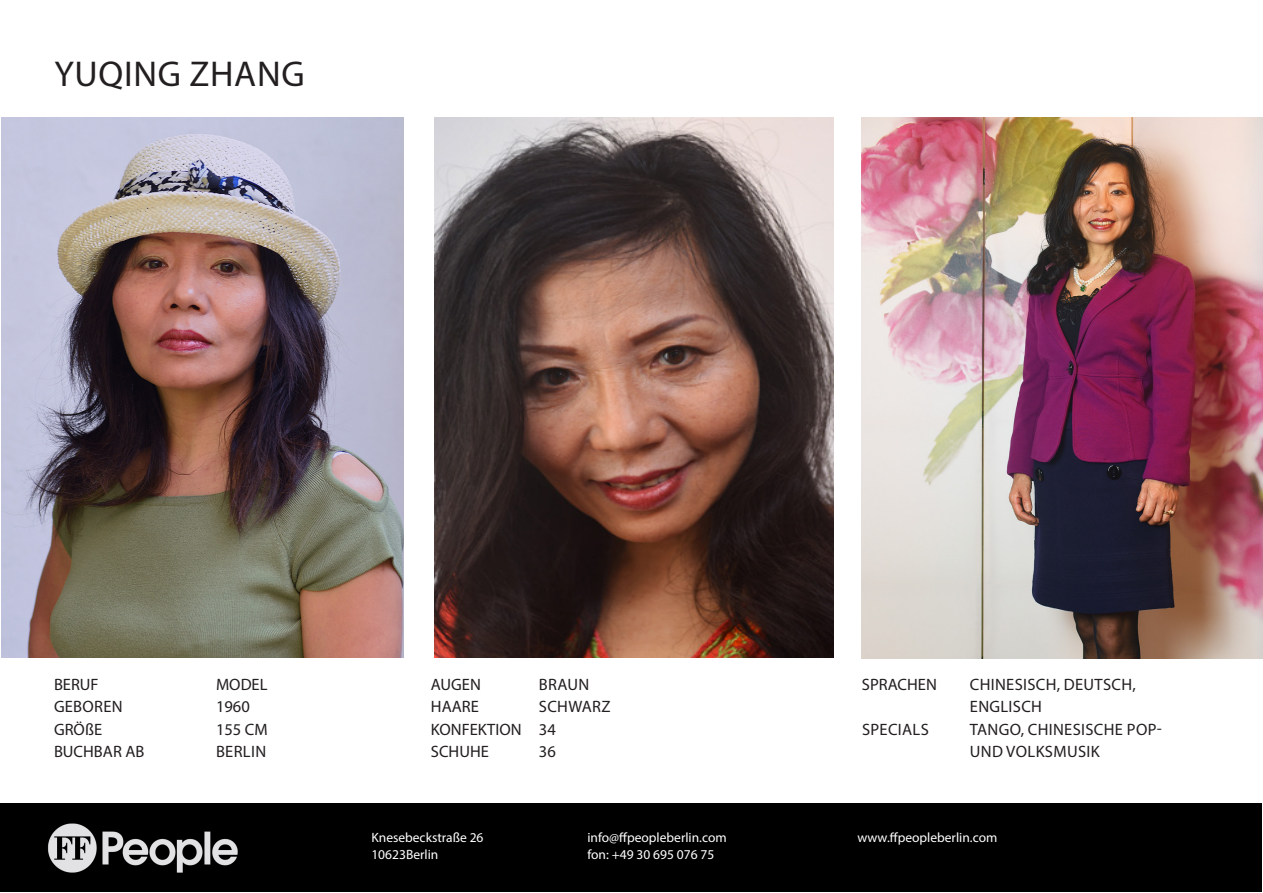
<style>
.page{position:relative;width:1263px;height:893px;background:#fff}
.page>*{position:absolute;margin:0;border:0;box-sizing:border-box;transform-origin:0 0}
.t1{font:36px "Myriad Pro";letter-spacing:.02em;color:#231f20}
.t2{font:16.5px/22.5px "Myriad Pro";letter-spacing:.02em;color:#231f20}
.t3{font:16.5px/22.5px "Myriad Pro";color:#231f20}
.t4{font:13.5px "Myriad Pro";color:#fff}
</style>
<div class="page">
<div style="left:1px;top:804px;width:1261px;height:88px;background:#000"></div>
<img style="left:48px;top:823px;width:190px;height:50px">
<img style="left:1px;top:117px;width:402px;height:541px">
<img style="left:435px;top:117px;width:398px;height:540px">
<img style="left:862px;top:117px;width:401px;height:541px">
<h1 class="t1" style="left:54px;top:52px;width:252px">YUQING ZHANG</h1>
<p class="t2" style="left:54px;top:673px;width:46px">BERUF</p>
<p class="t2" style="left:216px;top:673px;width:53px">MODEL</p>
<p class="t2" style="left:54px;top:695px;width:70px">GEBOREN</p>
<p class="t2" style="left:216px;top:695px;width:35px">1960</p>
<p class="t2" style="left:54px;top:718px;width:50px">GRÖßE</p>
<p class="t2" style="left:216px;top:718px;width:53px">155 CM</p>
<p class="t3" style="left:54px;top:740px;width:92px">BUCHBAR AB</p>
<p class="t2" style="left:216px;top:740px;width:52px">BERLIN</p>
<p class="t2" style="left:431px;top:673px;width:51px">AUGEN</p>
<p class="t2" style="left:539px;top:673px;width:52px">BRAUN</p>
<p class="t2" style="left:431px;top:695px;width:49px">HAARE</p>
<p class="t3" style="left:431px;top:695px;width:181px;text-indent:108px">SCHWARZ<br>KONFEKTION 34<br>SCHUHE</p>
<p class="t2" style="left:539px;top:740px;width:18px">36</p>
<p class="t3" style="left:862px;top:673px;width:77px">SPRACHEN</p>
<p class="t2" style="left:970px;top:673px;width:167px">CHINESISCH, DEUTSCH,<br>ENGLISCH</p>
<p class="t2" style="left:862px;top:718px;width:68px">SPECIALS</p>
<p class="t2" style="left:970px;top:718px;width:193px">TANGO, CHINESISCHE POP-<br>UND VOLKSMUSIK</p>
<p class="t4" style="left:371px;top:829px;width:114px">Knesebeckstraße 26</p>
<p class="t4" style="left:587px;top:829px;width:141px">info@ffpeopleberlin.com</p>
<p class="t4" style="left:857px;top:829px;width:141px">www.ffpeopleberlin.com</p>
<p class="t4" style="left:371px;top:846px;width:69px">10623Berlin</p>
<p class="t4" style="left:587px;top:846px;width:128px">fon: +49 30 695 076 75</p>
</div>
